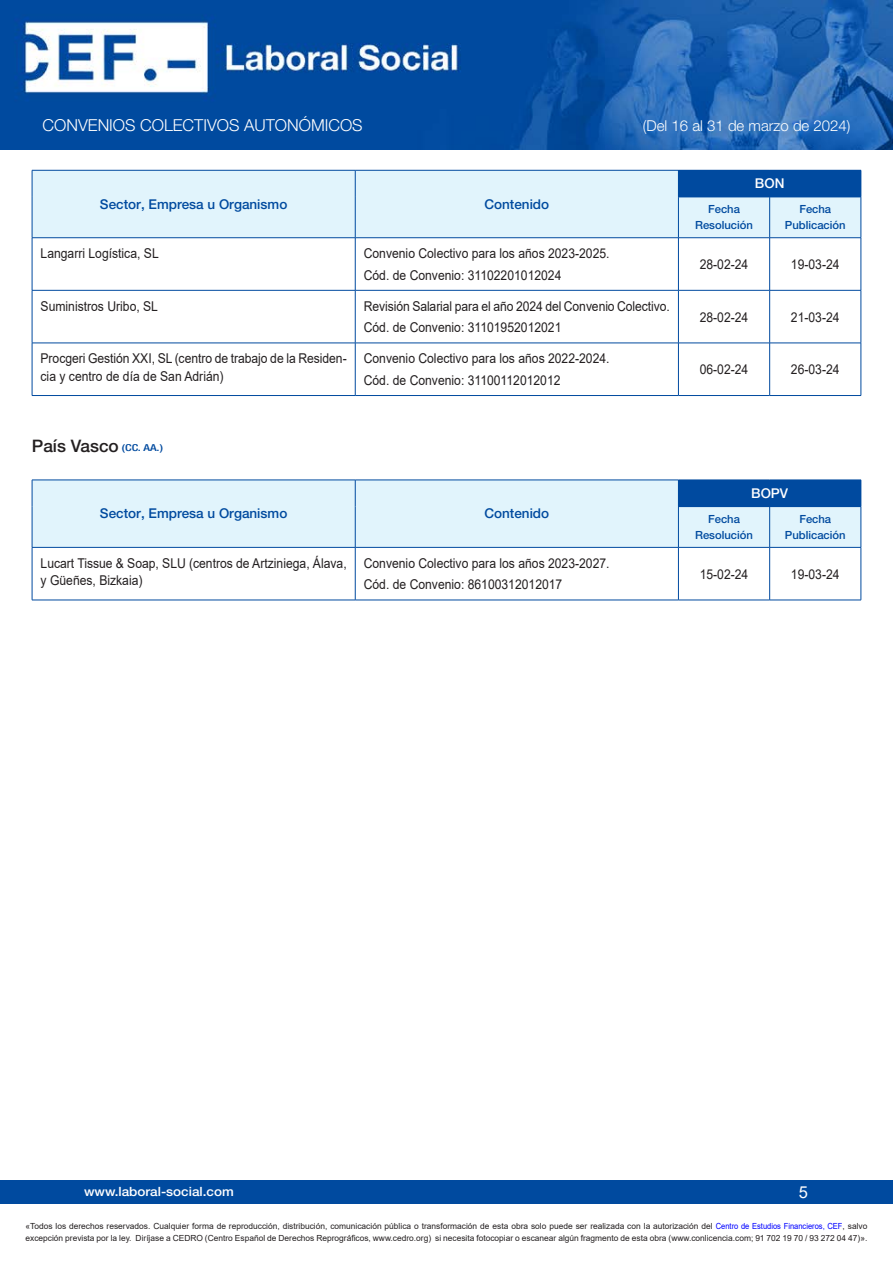
<style>
.page{position:relative;width:893px;height:1263px;background:#fff}
.page>*{position:absolute;margin:0;border:0;box-sizing:border-box;transform-origin:0 0}
.Comunidades{font:500 17.25px "Helvetica Neue LT Std";color:#231f20}
.t1{font:300 16.5px "Helvetica Neue LT Std";color:#fff}
.t2{font:16.5px "Arial";color:#fff}
.t3{font:300 15px "Helvetica Neue LT Std";color:#fff}
.Tablas_y_gráficos{font:13.5px/17.2px "Arial";color:#231f20;scale:.9 1}
.Cabeceras_tablas_y_g{font:500 13.5px "Helvetica Neue LT Std";color:#004a9f}
.fechas{font:13.5px "Arial";color:#231f20;scale:.9 1}
.Cabeceras_tablas_y_g-2{font:500 13.5px "Helvetica Neue LT Std";color:#fff}
.t4{font:500 12.75px "Helvetica Neue LT Std";color:#fff;scale:1.06 1}
.Cabeceras_tablas_y_g-3{font:500 11.25px/15.8px "Helvetica Neue LT Std";color:#004a9f;text-align:center}
.t5{font:8.4px/12px "Arial";color:#231f20}
.s1{font-stretch:condensed;font-size:9.6px;color:#004a9f}
.s2{color:#00f}
</style>
<div class="page">
<div style="left:0;top:1180px;width:893px;height:23px;background:#004a9f"></div>
<img style="left:0;top:0;width:893px;height:149px">
<div style="left:33px;top:171px;width:828px;height:66px;background:#e1f4fc"></div>
<div style="left:678px;top:170px;width:183px;height:27px;background:#004a9f"></div>
<svg style="left:33px;top:238px;width:828px;height:157px"></svg>
<hr style="left:355px;top:238px;width:1px;height:52px;background:#004a9f">
<hr style="left:769px;top:238px;width:1px;height:52px;background:#004a9f">
<hr style="left:32px;top:290px;width:323px;height:1px;background:#004a9f">
<hr style="left:355px;top:290px;width:323px;height:1px;background:#004a9f">
<hr style="left:355px;top:290px;width:1px;height:53px;background:#004a9f">
<hr style="left:678px;top:290px;width:92px;height:1px;background:#004a9f">
<hr style="left:770px;top:290px;width:91px;height:1px;background:#004a9f">
<hr style="left:769px;top:290px;width:1px;height:53px;background:#004a9f">
<hr style="left:32px;top:343px;width:323px;height:1px;background:#004a9f">
<hr style="left:355px;top:343px;width:323px;height:1px;background:#004a9f">
<hr style="left:355px;top:343px;width:1px;height:52px;background:#004a9f">
<hr style="left:678px;top:343px;width:92px;height:1px;background:#004a9f">
<hr style="left:770px;top:343px;width:91px;height:1px;background:#004a9f">
<hr style="left:769px;top:343px;width:1px;height:52px;background:#004a9f">
<svg style="left:32px;top:171px;width:1px;height:26px"></svg>
<hr style="left:32px;top:197px;width:1px;height:41px;background:#004a9f">
<hr style="left:32px;top:170px;width:323px;height:1px;background:#004a9f">
<svg style="left:355px;top:171px;width:1px;height:26px"></svg>
<hr style="left:355px;top:197px;width:1px;height:41px;background:#004a9f">
<hr style="left:355px;top:170px;width:323px;height:1px;background:#004a9f">
<svg style="left:861px;top:170px;width:1px;height:27px"></svg>
<hr style="left:32px;top:237px;width:323px;height:1px;background:#004a9f">
<hr style="left:355px;top:237px;width:323px;height:1px;background:#004a9f">
<hr style="left:678px;top:197px;width:1px;height:41px;background:#004a9f">
<hr style="left:678px;top:197px;width:92px;height:1px;background:#004a9f">
<hr style="left:678px;top:237px;width:92px;height:1px;background:#004a9f">
<hr style="left:769px;top:197px;width:1px;height:41px;background:#004a9f">
<hr style="left:770px;top:197px;width:91px;height:1px;background:#004a9f">
<hr style="left:861px;top:197px;width:1px;height:41px;background:#004a9f">
<hr style="left:770px;top:237px;width:91px;height:1px;background:#004a9f">
<hr style="left:861px;top:238px;width:1px;height:52px;background:#004a9f">
<hr style="left:861px;top:290px;width:1px;height:53px;background:#004a9f">
<hr style="left:861px;top:343px;width:1px;height:52px;background:#004a9f">
<hr style="left:678px;top:395px;width:92px;height:1px;background:#004a9f">
<hr style="left:770px;top:395px;width:91px;height:1px;background:#004a9f">
<hr style="left:32px;top:238px;width:1px;height:52px;background:#004a9f">
<hr style="left:678px;top:238px;width:1px;height:52px;background:#004a9f">
<hr style="left:32px;top:290px;width:1px;height:53px;background:#004a9f">
<hr style="left:678px;top:290px;width:1px;height:53px;background:#004a9f">
<hr style="left:32px;top:343px;width:1px;height:52px;background:#004a9f">
<hr style="left:678px;top:343px;width:1px;height:52px;background:#004a9f">
<hr style="left:32px;top:395px;width:323px;height:1px;background:#004a9f">
<hr style="left:355px;top:395px;width:323px;height:1px;background:#004a9f">
<div style="left:33px;top:481px;width:828px;height:66px;background:#e1f4fc"></div>
<div style="left:678px;top:480px;width:183px;height:27px;background:#004a9f"></div>
<svg style="left:33px;top:548px;width:828px;height:52px"></svg>
<hr style="left:355px;top:548px;width:1px;height:52px;background:#004a9f">
<hr style="left:769px;top:548px;width:1px;height:52px;background:#004a9f">
<svg style="left:32px;top:481px;width:1px;height:26px"></svg>
<hr style="left:32px;top:507px;width:1px;height:40px;background:#004a9f">
<hr style="left:32px;top:480px;width:323px;height:1px;background:#004a9f">
<svg style="left:355px;top:481px;width:1px;height:26px"></svg>
<hr style="left:355px;top:507px;width:1px;height:40px;background:#004a9f">
<hr style="left:355px;top:480px;width:323px;height:1px;background:#004a9f">
<svg style="left:861px;top:480px;width:1px;height:26px"></svg>
<hr style="left:32px;top:547px;width:323px;height:1px;background:#004a9f">
<hr style="left:355px;top:547px;width:323px;height:1px;background:#004a9f">
<hr style="left:678px;top:507px;width:1px;height:40px;background:#004a9f">
<hr style="left:678px;top:547px;width:92px;height:1px;background:#004a9f">
<hr style="left:769px;top:507px;width:1px;height:40px;background:#004a9f">
<hr style="left:861px;top:507px;width:1px;height:40px;background:#004a9f">
<hr style="left:770px;top:547px;width:91px;height:1px;background:#004a9f">
<hr style="left:861px;top:548px;width:1px;height:52px;background:#004a9f">
<hr style="left:678px;top:600px;width:92px;height:1px;background:#004a9f">
<hr style="left:770px;top:600px;width:91px;height:1px;background:#004a9f">
<hr style="left:32px;top:548px;width:1px;height:52px;background:#004a9f">
<hr style="left:678px;top:548px;width:1px;height:52px;background:#004a9f">
<hr style="left:32px;top:600px;width:323px;height:1px;background:#004a9f">
<hr style="left:355px;top:600px;width:323px;height:1px;background:#004a9f">
<p class="t1" style="left:43px;top:115px;width:322px">CONVENIOS COLECTIVOS AUTONÓMICOS</p>
<p class="t3" style="left:643px;top:117px;width:209px">(Del 16 al 31 de marzo de 2024)</p>
<p class="Cabeceras_tablas_y_g" style="left:100px;top:196px;width:189px">Sector, Empresa u Organismo</p>
<p class="Cabeceras_tablas_y_g" style="left:484px;top:196px;width:66px">Contenido</p>
<p class="Tablas_y_gráficos" style="left:41px;top:245px;width:133px">Langarri Logística, SL</p>
<p class="Tablas_y_gráficos" style="left:364px;top:245px;width:275px">Convenio Colectivo para los años 2023-2025.</p>
<p class="Tablas_y_gráficos" style="left:364px;top:266px;width:221px">Cód. de Convenio: 31102201012024</p>
<p class="Tablas_y_gráficos" style="left:41px;top:297px;width:132px">Suministros Uribo, SL</p>
<p class="Tablas_y_gráficos" style="left:364px;top:297px;width:342px">Revisión Salarial para el año 2024 del Convenio Colectivo.</p>
<p class="Tablas_y_gráficos" style="left:364px;top:319px;width:221px">Cód. de Convenio: 31101952012021</p>
<p class="Tablas_y_gráficos" style="left:41px;top:350px;width:342px">Procgeri Gestión XXI, SL (centro de trabajo de la Residen&shy;cia y centro de día de San Adrián)</p>
<p class="Tablas_y_gráficos" style="left:364px;top:350px;width:275px">Convenio Colectivo para los años 2022-2024.</p>
<p class="Tablas_y_gráficos" style="left:364px;top:371px;width:220px">Cód. de Convenio: 31100112012012</p>
<p class="Comunidades" style="left:32px;top:436px;width:133px">País Vasco <span class="s1">(CC. AA.)</span></p>
<p class="Cabeceras_tablas_y_g" style="left:100px;top:506px;width:189px">Sector, Empresa u Organismo</p>
<p class="Cabeceras_tablas_y_g" style="left:484px;top:506px;width:66px">Contenido</p>
<p class="Tablas_y_gráficos" style="left:41px;top:554px;width:342px">Lucart Tissue &amp; Soap, SLU (centros de Artziniega, Álava, y Güeñes, Bizkaia)</p>
<p class="Tablas_y_gráficos" style="left:364px;top:554px;width:275px">Convenio Colectivo para los años 2023-2027.</p>
<p class="Tablas_y_gráficos" style="left:364px;top:576px;width:222px">Cód. de Convenio: 86100312012017</p>
<p class="Cabeceras_tablas_y_g-2" style="left:755px;top:176px;width:31px">BON</p>
<p class="Cabeceras_tablas_y_g-3" style="left:695px;top:201px;width:59px">Fecha<br>Resolución</p>
<p class="Cabeceras_tablas_y_g-3" style="left:785px;top:201px;width:62px">Fecha<br>Publicación</p>
<p class="fechas" style="left:700px;top:255px;width:56px">28-02-24</p>
<p class="fechas" style="left:791px;top:255px;width:56px">19-03-24</p>
<p class="fechas" style="left:700px;top:307px;width:56px">28-02-24</p>
<p class="fechas" style="left:791px;top:307px;width:56px">21-03-24</p>
<p class="fechas" style="left:700px;top:360px;width:56px">06-02-24</p>
<p class="fechas" style="left:791px;top:360px;width:56px">26-03-24</p>
<p class="Cabeceras_tablas_y_g-2" style="left:751px;top:485px;width:39px">BOPV</p>
<p class="Cabeceras_tablas_y_g-3" style="left:695px;top:511px;width:59px">Fecha<br>Resolución</p>
<p class="Cabeceras_tablas_y_g-3" style="left:785px;top:511px;width:62px">Fecha<br>Publicación</p>
<p class="fechas" style="left:700px;top:564px;width:56px">15-02-24</p>
<p class="fechas" style="left:791px;top:564px;width:56px">19-03-24</p>
<p class="t4" style="left:84px;top:1184px;width:143px">www.laboral-social.com</p>
<p class="t2" style="left:799px;top:1180px;width:11px">5</p>
<p class="t5" style="left:26px;top:1220px;width:843px">«Todos los derechos reservados. Cualquier forma de reproducción, distribución, comunicación pública o transformación de esta obra solo puede ser realizada con la autorización del <span class="s2">Centro de Estudios Financieros, CEF</span>, salvo excepción prevista por la ley. Diríjase a CEDRO (Centro Español de Derechos Reprográficos, www.cedro.org) si necesita fotocopiar o escanear algún fragmento de esta obra (www.conlicencia.com; 91 702 19 70 / 93 272 04 47)».</p>
</div>
